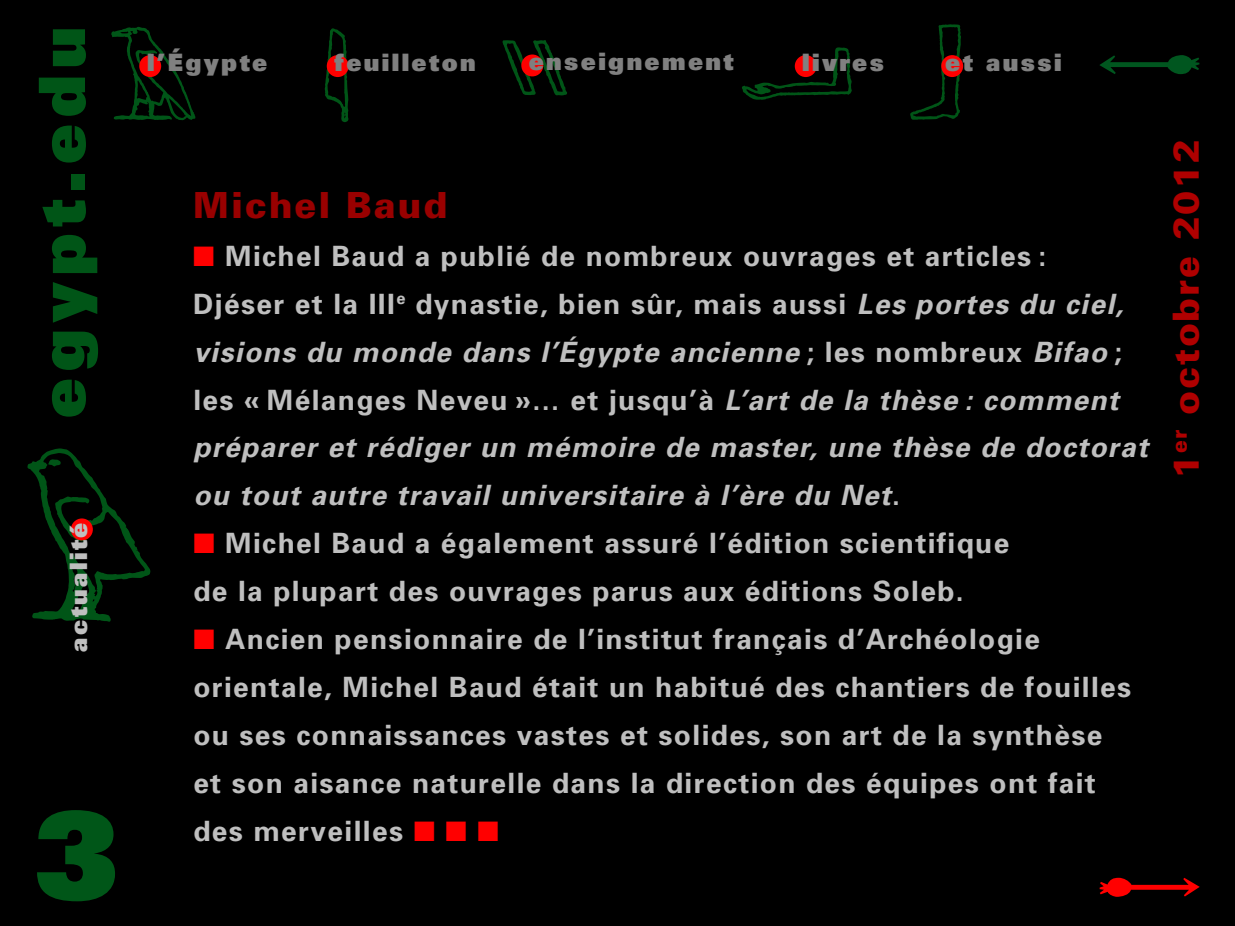
<style>
.page{position:relative;width:1235px;height:926px;background:#000}
.page>*{position:absolute;margin:0;border:0;box-sizing:border-box;transform-origin:0 0}
.t1{font:900 120px "Univers";color:#005618}
.t2{font:900 64px "Univers";letter-spacing:.1em;color:#005517}
.t3{font:900 36px "Univers";letter-spacing:.05em;color:#af0000}
.t4{font:900 36px "Univers";letter-spacing:.05em;color:#900}
.t5{font:700 28px/48px "Univers";letter-spacing:.05em;color:#bfbfbf}
.t6{font:italic 700 28px/48px "Univers";letter-spacing:.05em;color:#bfbfbf}
.t7{font:900 24px "Univers";letter-spacing:.1em;color:#808080}
.t8{font:900 24px "Univers";letter-spacing:.1em;color:#bfbfbf}
.s1{color:#f00}
.s2{font-style:normal}
</style>
<div class="page">
<svg style="left:111px;top:26px;width:84px;height:94px"></svg>
<svg style="left:324px;top:28px;width:24px;height:94px"></svg>
<div style="left:139px;top:55px;width:22px;height:22px;background:#f00;border-radius:50%"></div>
<div style="left:327px;top:55px;width:22px;height:22px;background:#f00;border-radius:50%"></div>
<svg style="left:742px;top:47px;width:110px;height:53px"></svg>
<div style="left:795px;top:55px;width:21px;height:22px;background:#f00;border-radius:50%"></div>
<svg style="left:910px;top:24px;width:51px;height:96px"></svg>
<div style="left:941px;top:55px;width:22px;height:22px;background:#f00;border-radius:50%"></div>
<svg style="left:502px;top:40px;width:65px;height:56px"></svg>
<div style="left:521px;top:55px;width:22px;height:21px;background:#f00;border-radius:50%"></div>
<svg style="left:28px;top:448px;width:123px;height:174px"></svg>
<div style="left:71px;top:518px;width:22px;height:22px;background:#f00;border-radius:50%"></div>
<svg style="left:1099px;top:55px;width:100px;height:19px"></svg>
<svg style="left:1099px;top:878px;width:100px;height:19px"></svg>
<h2 class="t2" style="left:20px;top:418px;width:393px;rotate:-90deg">egypt.edu</h2>
<p class="t8" style="left:63px;top:652px;width:130px;rotate:-90deg">actualité</p>
<h1 class="t1" style="left:35px;top:777px;width:86px">3</h1>
<p class="t7" style="left:147px;top:47px;width:122px">l’Égypte</p>
<p class="t7" style="left:335px;top:47px;width:143px">feuilleton</p>
<p class="t7" style="left:529px;top:46px;width:207px">enseignement</p>
<p class="t7" style="left:802px;top:47px;width:83px">livres</p>
<p class="t7" style="left:945px;top:47px;width:118px">et aussi</p>
<p class="t4" style="left:193px;top:182px;width:255px">Michel Baud</p>
<p class="t6" style="left:193px;top:232px;width:956px"><span class="s1">■</span> <span class="s2">Michel Baud a publié de nombreux ouvrages et articles :<br>Djéser et la III</span><sup>e</sup> <span class="s2">dynastie, bien sûr, mais aussi</span> Les portes du ciel, visions du monde dans l’Égypte ancienne <span class="s2">; les nombreux</span> Bifao <span class="s2">; les « Mélanges Neveu »… et jusqu’à</span> L’art de la thèse : comment préparer et rédiger un mémoire de master, une thèse de doctorat ou tout autre travail universitaire à l’ère du Net<span class="s2">.</span></p>
<p class="t5" style="left:193px;top:520px;width:817px"><span class="s1">■</span> Michel Baud a également assuré l’édition scientifique de la plupart des ouvrages parus aux éditions Soleb.</p>
<p class="t5" style="left:193px;top:616px;width:939px"><span class="s1">■</span> Ancien pensionnaire de l’institut français d’Archéologie orientale, Michel Baud était un habitué des chantiers de fouilles ou ses connaissances vastes et solides, son art de la synthèse et son aisance naturelle dans la direction des équipes ont fait des merveilles <span class="s1">■</span> <span class="s1">■</span> <span class="s1">■</span></p>
<p class="t3" style="left:1163px;top:479px;width:341px;rotate:-90deg">1<sup>er</sup> octobre 2012</p>
</div>
